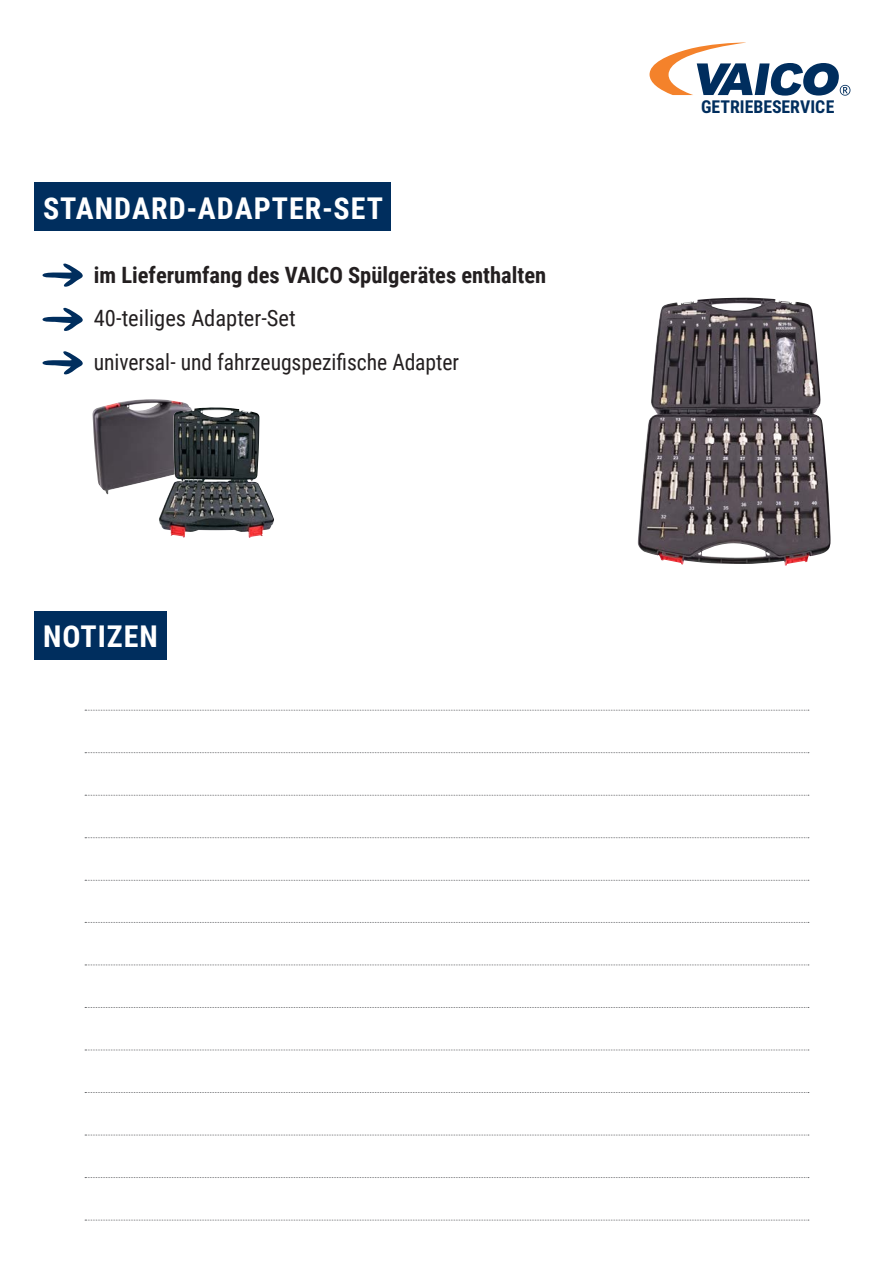
<style>
.page{position:relative;width:893px;height:1263px;background:#fff}
.page>*{position:absolute;margin:0;border:0;box-sizing:border-box;transform-origin:0 0}
.t1{font:700 30px "Roboto Condensed";letter-spacing:.035em;color:#fff}
.t2{font:22.5px/43.5px "Roboto Condensed";color:#231f20}
.t3{font:700 22.5px "Roboto Condensed";color:#231f20}
.t4{font:700 17.7px "Roboto Condensed";color:#002e5e}
</style>
<div class="page">
<img style="left:92px;top:399px;width:98px;height:95px">
<img style="left:159px;top:407px;width:109px;height:131px">
<img style="left:637px;top:298px;width:194px;height:268px">
<svg style="left:85px;top:922px;width:724px;height:1px"></svg>
<svg style="left:85px;top:837px;width:724px;height:1px"></svg>
<svg style="left:85px;top:710px;width:724px;height:1px"></svg>
<svg style="left:85px;top:964px;width:724px;height:1px"></svg>
<svg style="left:85px;top:880px;width:724px;height:1px"></svg>
<svg style="left:85px;top:752px;width:724px;height:1px"></svg>
<svg style="left:85px;top:1007px;width:724px;height:1px"></svg>
<svg style="left:85px;top:795px;width:724px;height:1px"></svg>
<svg style="left:85px;top:1049px;width:724px;height:1px"></svg>
<svg style="left:85px;top:1092px;width:724px;height:1px"></svg>
<svg style="left:85px;top:1135px;width:724px;height:1px"></svg>
<svg style="left:85px;top:1177px;width:724px;height:1px"></svg>
<svg style="left:85px;top:1220px;width:724px;height:1px"></svg>
<div style="left:34px;top:183px;width:357px;height:48px;background:#002e5e"></div>
<div style="left:34px;top:611px;width:133px;height:49px;background:#002e5e"></div>
<svg style="left:42px;top:263px;width:41px;height:24px"></svg>
<svg style="left:42px;top:307px;width:41px;height:24px"></svg>
<svg style="left:42px;top:351px;width:41px;height:24px"></svg>
<svg style="left:649px;top:43px;width:201px;height:53px"></svg>
<h1 class="t1" style="left:43px;top:187px;width:342px">STANDARD-ADAPTER-SET</h1>
<p class="t3" style="left:94px;top:259px;width:454px">im Lieferumfang des VAICO Spülgerätes enthalten</p>
<p class="t2" style="left:94px;top:295px;width:367px">40-teiliges Adapter-Set<br>universal- und fahrzeugspezifische Adapter</p>
<h1 class="t1" style="left:43px;top:615px;width:116px">NOTIZEN</h1>
<p class="t4" style="left:701px;top:95px;width:135px">GETRIEBESERVICE</p>
</div>
